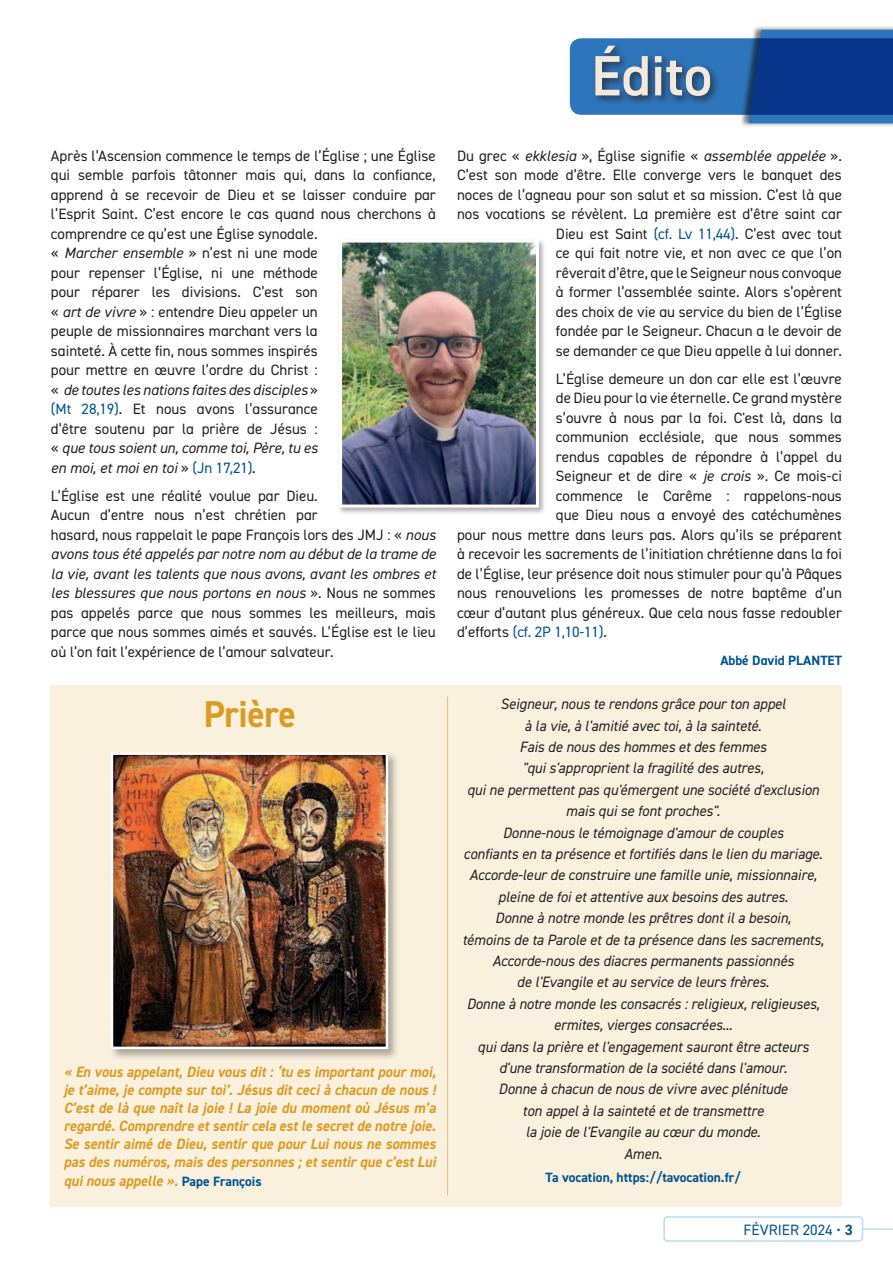
<style>
.page{position:relative;width:893px;height:1263px;background:#fff}
.page>*{position:absolute;margin:0;border:0;box-sizing:border-box;transform-origin:0 0}
.t1{font:600 57px "DIN2014";color:#f3e8da}
.t2{font:700 37.5px "DIN2014";letter-spacing:-.01em;color:#db9c24;scale:.95 1}
.t3{font:15px/19.5px "DIN2014";color:#231f20}
.t4{font:italic 15px/21.5px "DIN2014";color:#231f20;text-align:center;scale:.96 1}
.t5{font:italic 700 15px/18.1px "DIN2014";color:#db9c24;text-align:justify;scale:.96 1}
.t6{font:15px "DIN2014";color:#01548f}
.t7{font:700 13.5px "DIN2014";color:#01548f}
.s1{font-style:italic}
.s2{color:#01548f}
.s3{font-style:normal;font-size:13.5px;color:#01548f}
.s4{color:#231f20}
.s5{font-weight:700}
</style>
<div class="page">
<hr style="left:842px;top:1228px;width:51px;height:2px;background:#b9dbf3">
<div style="left:664px;top:1217px;width:198px;height:24px;background:#fff;border-radius:4px"></div>
<div style="left:663px;top:1216px;width:200px;height:26px;border:2px solid #b9dbf3;border-radius:4px"></div>
<div style="left:51px;top:685px;width:791px;height:521px;background:#f9f0de"></div>
<div style="left:740px;top:25px;width:153px;height:103px;background:#231f20;opacity:.6"></div>
<svg style="left:570px;top:30px;width:323px;height:93px;background:#3467a7"></svg>
<div style="left:337px;top:238px;width:209px;height:277px;background:#231f20;opacity:.35"></div>
<img style="left:343px;top:244px;width:192px;height:260px">
<div style="left:339px;top:240px;width:200px;height:268px;border:3px solid #fff"></div>
<div style="left:109px;top:751px;width:291px;height:310px;background:#231f20;opacity:.35"></div>
<img style="left:114px;top:755px;width:271px;height:291px">
<div style="left:111px;top:752px;width:277px;height:297px;border:2px solid #fff"></div>
<hr style="left:447px;top:696px;width:1px;height:499px;background:#eabf78">
<p class="t3" style="left:51px;top:146px;width:386px">Après l’Ascension commence le temps de l’Église ; une Église qui semble parfois tâtonner mais qui, dans la confiance, apprend à se recevoir de Dieu et se laisser conduire par l’Esprit Saint. C’est encore le cas quand nous cherchons à comprendre ce qu’est une Église synodale.<br>« <span class="s1">Marcher ensemble</span> » n’est ni une mode<br>pour repenser l’Église, ni une méthode<br>pour réparer les divisions. C’est son<br>« <span class="s1">art de vivre</span> » : entendre Dieu appeler un<br>peuple de missionnaires marchant vers la<br>sainteté. À cette fin, nous sommes inspirés<br>pour mettre en œuvre l’ordre du Christ :<br>« <span class="s1">de toutes les nations faites des disciples</span> »<br><span class="s2">(Mt 28,19)</span>. Et nous avons l’assurance<br>d’être soutenu par la prière de Jésus :<br>« <span class="s1">que tous soient un, comme toi, Père, tu es<br>en moi, et moi en toi</span> » <span class="s2">(Jn 17,21)</span>.</p>
<p class="t3" style="left:51px;top:486px;width:386px">L’Église est une réalité voulue par Dieu.<br>Aucun d’entre nous n’est chrétien par<br>hasard, nous rappelait le pape François lors des JMJ : « <span class="s1">nous avons tous été appelés par notre nom au début de la trame de la vie, avant les talents que nous avons, avant les ombres et les blessures que nous portons en nous</span> ». Nous ne sommes pas appelés parce que nous sommes les meilleurs, mais parce que nous sommes aimés et sauvés. L’Église est le lieu où l’on fait l’expérience de l’amour salvateur.</p>
<h2 class="t2" style="left:204px;top:694px;width:98px">Prière</h2>
<p class="t5" style="left:64px;top:1063px;width:389px">« En vous appelant, Dieu vous dit : ‘tu es important pour moi, je t’aime, je compte sur toi’. Jésus dit ceci à chacun de nous !<br>C’est de là que naît la joie ! La joie du moment où Jésus m’a regardé. Comprendre et sentir cela est le secret de notre joie.<br>Se sentir aimé de Dieu, sentir que pour Lui nous ne sommes pas des numéros, mais des personnes ; et sentir que c’est Lui qui nous appelle ». <span class="s3">Pape François</span></p>
<h1 class="t1" style="left:591px;top:46px;width:123px">Édito</h1>
<p class="t3" style="left:457px;top:146px;width:386px;text-align:right">Du grec « <span class="s1">ekklesia</span> », Église signifie « <span class="s1">assemblée appelée</span> ».<br>C’est son mode d’être. Elle converge vers le banquet des noces de l’agneau pour son salut et sa mission. C’est là que nos vocations se révèlent. La première est d’être saint car Dieu est Saint <span class="s2">(cf. Lv 11,44)</span>. C’est avec tout<br>ce qui fait notre vie, et non avec ce que l’on<br>rêverait d’être, que le Seigneur nous convoque<br>à former l’assemblée sainte. Alors s’opèrent<br>des choix de vie au service du bien de l’Église<br>fondée par le Seigneur. Chacun a le devoir de<br>se demander ce que Dieu appelle à lui donner.</p>
<p class="t3" style="left:556px;top:369px;width:287px">L’Église demeure un don car elle est l’œuvre</p>
<p class="t3" style="left:556px;top:388px;width:288px">de Dieu pour la vie éternelle. Ce grand mystère</p>
<p class="t3" style="left:556px;top:408px;width:287px">s’ouvre à nous par la foi. C'est là, dans la</p>
<p class="t3" style="left:556px;top:427px;width:287px">communion ecclésiale, que nous sommes</p>
<p class="t3" style="left:556px;top:447px;width:288px">rendus capables de répondre à l’appel du</p>
<p class="t3" style="left:556px;top:466px;width:287px">Seigneur et de dire « <span class="s1">je crois</span> ». Ce mois-ci</p>
<p class="t3" style="left:556px;top:486px;width:288px">commence le Carême : rappelons-nous</p>
<p class="t3" style="left:556px;top:505px;width:287px">que Dieu nous a envoyé des catéchumènes</p>
<p class="t3" style="left:457px;top:525px;width:386px">pour nous mettre dans leurs pas. Alors qu’ils se préparent</p>
<p class="t3" style="left:457px;top:544px;width:386px">à recevoir les sacrements de l’initiation chrétienne dans la foi</p>
<p class="t3" style="left:457px;top:564px;width:386px">de l’Église, leur présence doit nous stimuler pour qu’à Pâques</p>
<p class="t3" style="left:457px;top:583px;width:386px">nous renouvelions les promesses de notre baptême d’un</p>
<p class="t3" style="left:457px;top:603px;width:386px">cœur d’autant plus généreux. Que cela nous fasse redoubler</p>
<p class="t6" style="left:457px;top:624px;width:151px"><span class="s4">d’efforts</span> (cf. 2P 1,10-11)<span class="s4">.</span></p>
<p class="t7" style="left:720px;top:653px;width:123px">Abbé David PLANTET</p>
<p class="t4" style="left:462px;top:693px;width:378px">Seigneur, nous te rendons grâce pour ton appel<br>à la vie, à l'amitié avec toi, à la sainteté.<br>Fais de nous des hommes et des femmes<br>"qui s'approprient la fragilité des autres,<br>qui ne permettent pas qu'émergent une société d'exclusion mais qui se font proches".<br>Donne-nous le témoignage d'amour de couples<br>confiants en ta présence et fortifiés dans le lien du mariage.<br>Accorde-leur de construire une famille unie, missionnaire, pleine de foi et attentive aux besoins des autres.<br>Donne à notre monde les prêtres dont il a besoin,<br>témoins de ta Parole et de ta présence dans les sacrements, Accorde-nous des diacres permanents passionnés<br>de l'Evangile et au service de leurs frères.<br>Donne à notre monde les consacrés : religieux, religieuses, ermites, vierges consacrées...<br>qui dans la prière et l'engagement sauront être acteurs d'une transformation de la société dans l'amour.<br>Donne à chacun de nous de vivre avec plénitude<br>ton appel à la sainteté et de transmettre<br>la joie de l'Evangile au cœur du monde.<br>Amen.</p>
<p class="t7" style="left:545px;top:1170px;width:197px">Ta vocation, https://tavocation.fr/</p>
<p class="t6" style="left:744px;top:1222px;width:111px">FÉVRIER 2024 • <span class="s5">3</span></p>
</div>
